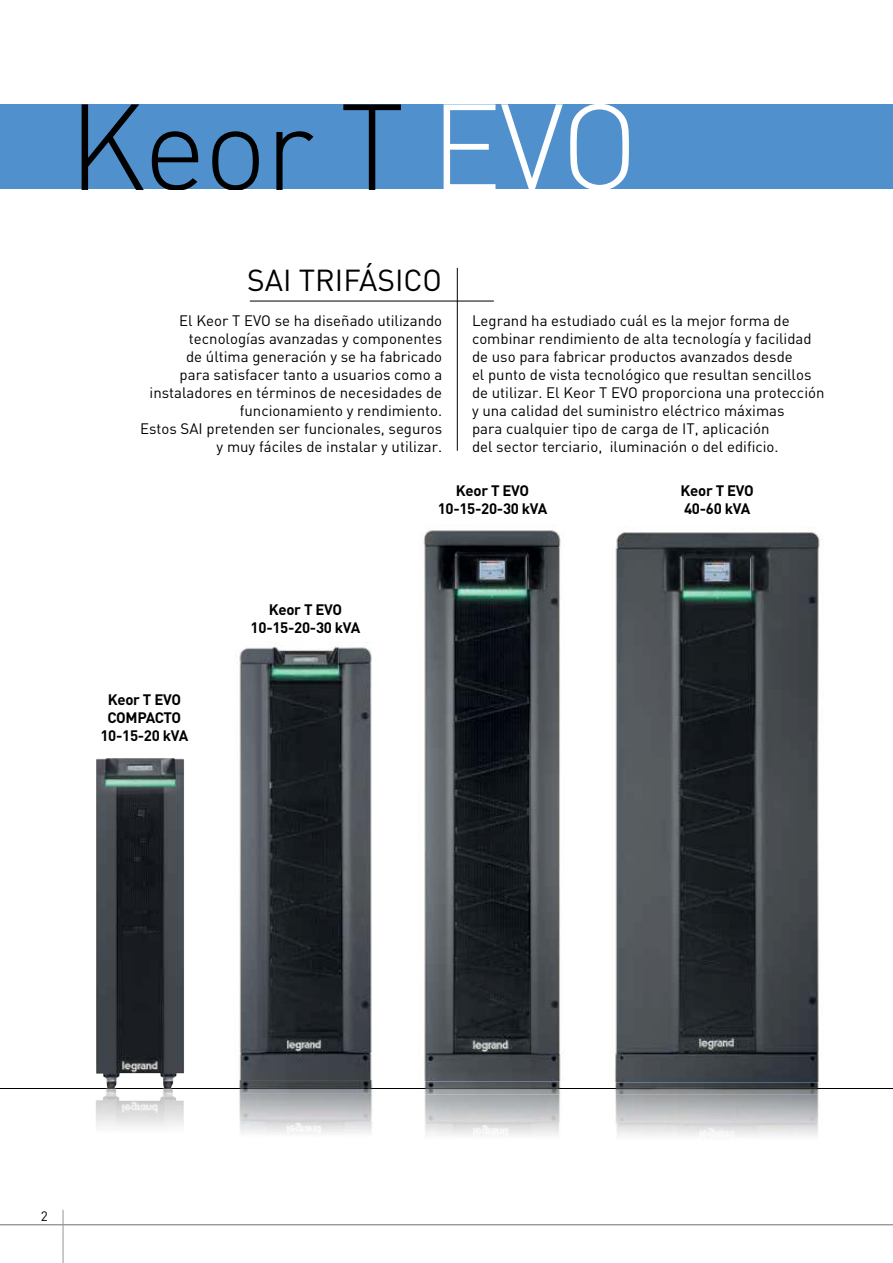
<style>
.page{position:relative;width:893px;height:1263px;background:#fff}
.page>*{position:absolute;margin:0;border:0;box-sizing:border-box;transform-origin:0 0}
.t1{font:300 120.15px "DIN Pro";letter-spacing:-.02em;color:#000}
.t2{font:30px "DIN Pro";color:#000}
.t3{font:15px/18px "DIN Pro";color:#000;text-align:right}
.t4{font:700 15px/18px "DIN Pro";letter-spacing:-.02em;color:#000;text-align:center}
.t5{font:13.5px "DIN Pro";color:#000}
.s1{color:#fff}
</style>
<div class="page">
<hr style="left:63px;top:1210px;width:1px;height:53px;background:#939598">
<hr style="left:0;top:1224px;width:893px;height:1px;background:#939598">
<div style="left:0;top:105px;width:893px;height:84px;background:#5091cd"></div>
<hr style="left:250px;top:301px;width:244px;height:1px;background:#000">
<hr style="left:0;top:1088px;width:893px;height:1px;background:#000">
<hr style="left:457px;top:268px;width:1px;height:183px;background:#000">
<img style="left:239px;top:646px;width:134px;height:488px">
<img style="left:239px;top:1080px;width:134px;height:14px">
<img style="left:239px;top:1088px;width:134px;height:1px">
<img style="left:423px;top:530px;width:138px;height:606px">
<img style="left:423px;top:1081px;width:138px;height:13px">
<img style="left:423px;top:1088px;width:138px;height:1px">
<img style="left:615px;top:532px;width:205px;height:604px">
<img style="left:615px;top:1082px;width:205px;height:13px">
<img style="left:615px;top:1088px;width:205px;height:1px">
<img style="left:96px;top:1089px;width:88px;height:38px">
<img style="left:96px;top:758px;width:88px;height:331px">
<h1 class="t1" style="left:68px;top:65px;width:572px">Keor T <span class="s1">EVO</span></h1>
<h2 class="t2" style="left:247px;top:260px;width:196px">SAI TRIFÁSICO</h2>
<p class="t3" style="left:140px;top:311px;width:304px">El Keor T EVO se ha diseñado utilizando tecnologías avanzadas y componentes<br>de última generación y se ha fabricado<br>para satisfacer tanto a usuarios como a instaladores en términos de necesidades de funcionamiento y rendimiento.<br>Estos SAI pretenden ser funcionales, seguros y muy fáciles de instalar y utilizar.</p>
<p class="t3" style="left:472px;top:311px;width:354px;text-align:left">Legrand ha estudiado cuál es la mejor forma de combinar rendimiento de alta tecnología y facilidad de uso para fabricar productos avanzados desde<br>el punto de vista tecnológico que resultan sencillos de utilizar. El Keor T EVO proporciona una protección y una calidad del suministro eléctrico máximas<br>para cualquier tipo de carga de IT, aplicación<br>del sector terciario, iluminación o del edificio.</p>
<p class="t4" style="left:100px;top:690px;width:89px">Keor T EVO<br>COMPACTO<br>10-15-20 kVA</p>
<p class="t4" style="left:251px;top:600px;width:111px">Keor T EVO<br>10-15-20-30 kVA</p>
<p class="t4" style="left:438px;top:481px;width:111px">Keor T EVO<br>10-15-20-30 kVA</p>
<p class="t4" style="left:681px;top:481px;width:75px;text-align:left">Keor T EVO<br>40-60 kVA</p>
<p class="t5" style="left:41px;top:1206px;width:9px">2</p>
</div>
